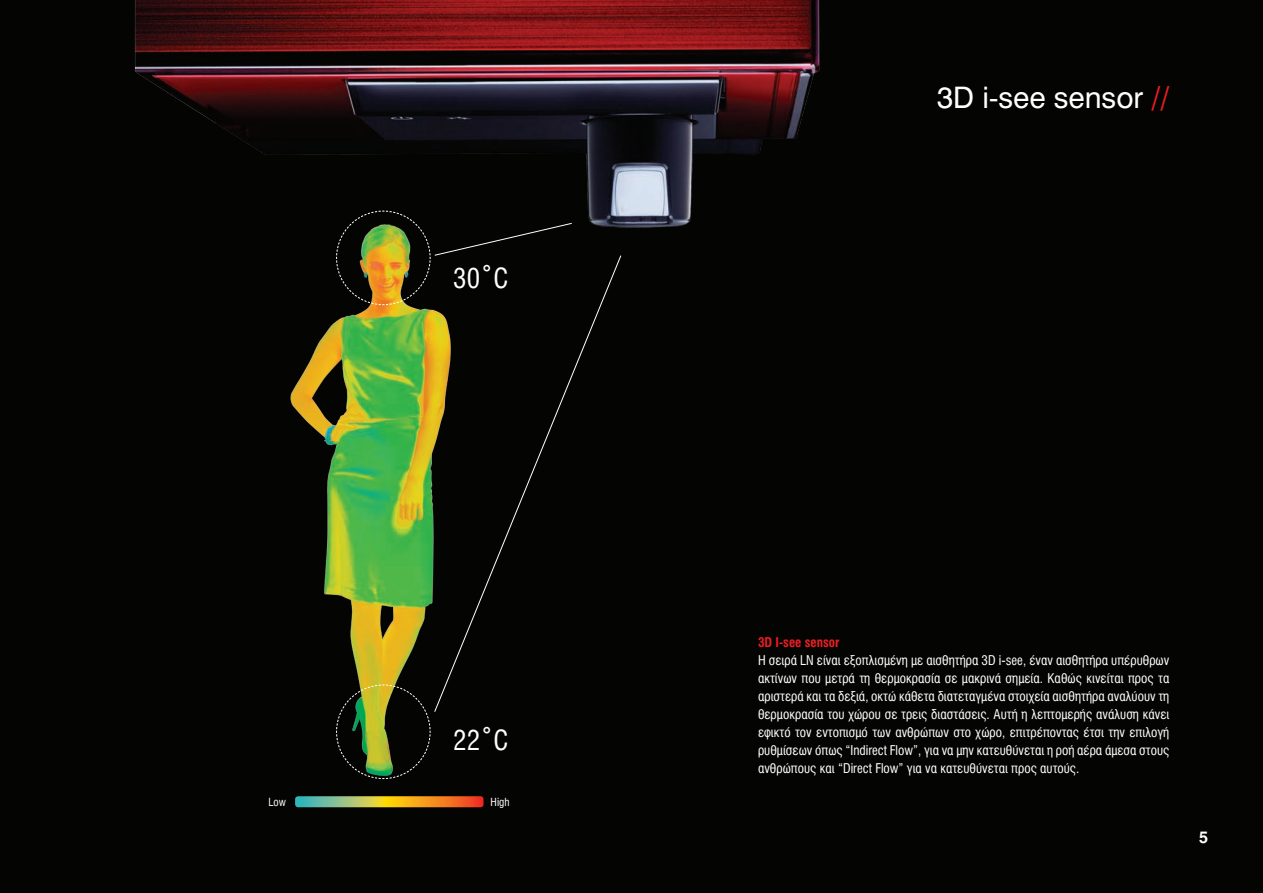
<style>
.page{position:relative;width:1263px;height:893px;background:#040503}
.page>*{position:absolute;margin:0;border:0;box-sizing:border-box;transform-origin:0 0}
.t1{font:29.25px "UB Helvetica";color:#fff}
.t2{font:27.75px "UB Helvetica Cond";color:#fff}
.t3{font:16.5px "UB Helvetica Bold";color:#fff;scale:.95 1}
.t4{font:13.5px/18px "UB Helvetica Cond";color:#fff;text-align:justify}
.t5{font:13.5px "UB Helvetica Cond Bold";color:#ee1d23}
.t6{font:11.25px "UB Helvetica Cond";color:#fff}
.s1{color:#ee1d23}
</style>
<div class="page">
<img style="left:290px;top:305px;width:144px;height:475px">
<img style="left:135px;top:0;width:685px;height:228px">
<svg style="left:434px;top:255px;width:188px;height:457px"></svg>
<svg style="left:336px;top:210px;width:237px;height:95px"></svg>
<svg style="left:336px;top:684px;width:95px;height:95px"></svg>
<svg style="left:295px;top:796px;width:188px;height:11px;background:#c1a24a"></svg>
<p class="t2" style="left:453px;top:262px;width:57px">30°C</p>
<p class="t2" style="left:453px;top:724px;width:57px">22°C</p>
<p class="t6" style="left:268px;top:795px;width:19px">Low</p>
<p class="t6" style="left:491px;top:795px;width:20px">High</p>
<p class="t1" style="left:937px;top:80px;width:234px">3D i-see sensor <span class="s1">//</span></p>
<p class="t5" style="left:758px;top:635px;width:83px">3D I-see sensor</p>
<p class="t4" style="left:758px;top:651px;width:413px">Η σειρά LN είναι εξοπλισμένη με αισθητήρα 3D i-see, έναν αισθητήρα υπέρυθρων ακτίνων που μετρά τη θερμοκρασία σε μακρινά σημεία. Καθώς κινείται προς τα αριστερά και τα δεξιά, οκτώ κάθετα διατεταγμένα στοιχεία αισθητήρα αναλύουν τη θερμοκρασία του χώρου σε τρεις διαστάσεις. Αυτή η λεπτομερής ανάλυση κάνει εφικτό τον εντοπισμό των ανθρώπων στο χώρο, επιτρέποντας έτσι την επιλογή ρυθμίσεων όπως “Indirect Flow”, για να μην κατευθύνεται η ροή αέρα άμεσα στους ανθρώπους και “Direct Flow” για να κατευθύνεται προς αυτούς.</p>
<p class="t3" style="left:1199px;top:827px;width:11px">5</p>
</div>
